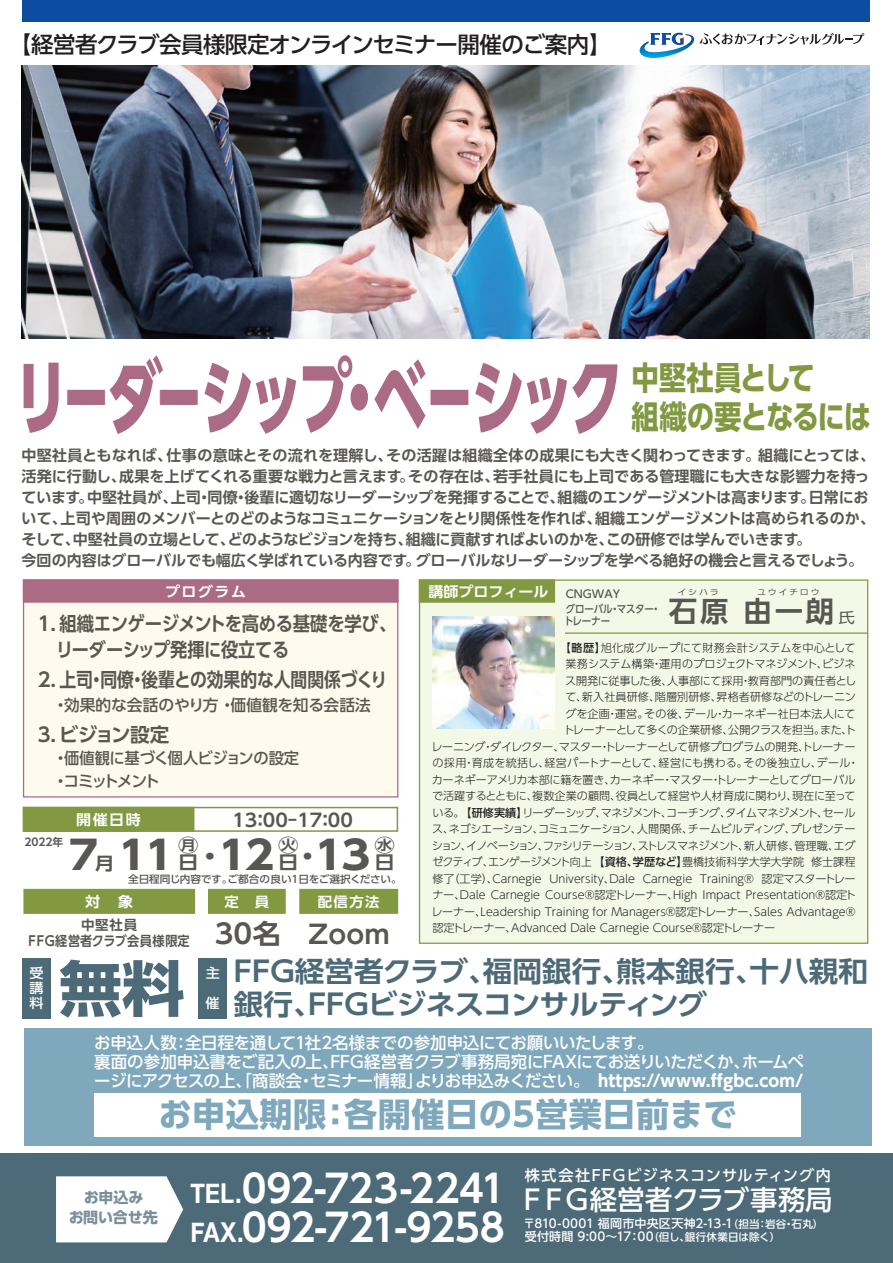
<style>
.page{position:relative;width:893px;height:1263px;background:#fff}
.page>*{position:absolute;margin:0;border:0;box-sizing:border-box;transform-origin:0 0}
.t1{font:800 83.1px "UD Shin Go Pr 6 N";letter-spacing:-.09em;color:#ac6b85;scale:.65 1}
.t2{font:700 60px "UD Shin Go Pro";color:#4d6a78;scale:1.05 1}
.t3{font:700 39px "UD Shin Go Pro";color:#585752;scale:1.12 1}
.t4{font:700 38.1px/39px "UD Shin Go Pro De";letter-spacing:-.015em;color:#fff}
.t5{font:700 33.15px "UD Shin Go Pro";letter-spacing:.015em;color:#7fa8bc}
.t6{font:700 32.4px "UD Shin Go Pr 6 N";letter-spacing:-.045em;color:#829942;scale:.85 1}
.t7{font:700 28.35px "UD Shin Go Pro De";color:#585752}
.t8{font:700 28.2px/32.8px "UD Shin Go Pro De";letter-spacing:-.025em;color:#4d6a78;scale:1.05 1}
.t9{font:500 27.15px "UD Shin Go Pro";letter-spacing:-.005em;color:#fff}
.t10{font:700 27px "UD Shin Go Pro De";color:#585752;scale:1.05 1}
.t11{font:700 25.5px "UD Shin Go Pro De";color:#585752;scale:1.05 1}
.t12{font:700 23.4px "UD Shin Go Pro";color:#585752;scale:1.07 1}
.t13{font:500 22.5px "UD Shin Go Pro";letter-spacing:-.035em;color:#231f20}
.t14{font:700 19.5px/25.5px "UD Shin Go Pr 6 N De";letter-spacing:-.015em;color:#585752}
.t15{font:700 18.15px "UD Shin Go Pro De";color:#585752;scale:1.12 1}
.t16{font:700 18px "UD Shin Go Pro De";color:#585752;scale:1.05 1}
.t17{font:500 16.5px/18.8px "UD Shin Go Pro";letter-spacing:-.025em;color:#fff}
.t18{font:500 15.75px/22.5px "UD Shin Go Pr 6 N";letter-spacing:-.04em;color:#585752}
.t19{font:500 15.75px "UD Shin Go Pr 6 N";letter-spacing:-.02em;color:#585752}
.t20{font:500 15.15px "UD Shin Go Pro";letter-spacing:.08em;color:#fff}
.t21{font:700 15px/21px "UD Shin Go Pr 6 N De";letter-spacing:-.005em;color:#585752}
.t22{font:700 15px "UD Shin Go Pro";letter-spacing:-.005em;color:#4d6a78}
.t23{font:700 14.25px "UD Shin Go Pro De";letter-spacing:.05em;color:#fff;scale:1.05 1}
.t24{font:700 14.25px "UD Shin Go Pro De";color:#fff;scale:1.05 1}
.t25{font:700 13.65px "UD Shin Go Pro De";color:#fff;scale:1.05 1}
.t26{font:700 13.5px/16.2px "UD Shin Go Pro De";letter-spacing:.05em;color:#585752;text-align:center}
.t27{font:500 13.35px "UD Shin Go Pro";color:#fff;scale:1.05 1}
.t28{font:500 12px/13.5px "UD Shin Go Pro";letter-spacing:.02em;color:#fff}
.t29{font:300 11.1px "UD Shin Go Pr 6 N";color:#231f20}
.t30{font:300 11.1px "UD Shin Go Pr 6 N";letter-spacing:-.03em;color:#231f20}
.t31{font:300 11.1px "UD Shin Go Pr 6 N";letter-spacing:-.065em;color:#231f20}
.t32{font:300 11.1px "UD Shin Go Pr 6 N";letter-spacing:-.055em;color:#231f20}
.t33{font:300 11.1px "UD Shin Go Pr 6 N";letter-spacing:.02em;color:#231f20}
.t34{font:300 11.1px "UD Shin Go Pr 6 N";letter-spacing:-.045em;color:#231f20}
.t35{font:300 11.1px "UD Shin Go Pr 6 N";letter-spacing:-.025em;color:#231f20}
.t36{font:500 10.8px/15.5px "UD Shin Go Pro";letter-spacing:-.01em;color:#585752}
.t37{font:500 10.8px "UD Shin Go Pro";letter-spacing:-.01em;color:#585752;scale:.88 1}
.t38{font:700 10.65px "UD Shin Go Pro De";color:#585752}
.t39{font:500 10.2px "UD Shin Go Pro";letter-spacing:-.01em;color:#585752;scale:1.04 1}
.t40{font:300 7.8px "UD Shin Go Pro";letter-spacing:.2em;color:#231f20;scale:1.15 1}
.s1{font-family:"UD Shin Go Pro";font-weight:400;font-size:14.4px}
.s2{font-weight:500}
.s3{font-size:39px}
.s4{font-family:"UD Shin Go Pro De";font-size:17.55px}
.s5{font-weight:700}
.s6{font-family:"Helvetica Neue";font-size:27.45px}
.s7{font-size:10.5px}
</style>
<div class="page">
<div style="left:22px;top:0;width:848px;height:22px;background:#0d4da1"></div>
<svg style="left:700px;top:33px;width:164px;height:12px"></svg>
<svg style="left:640px;top:33px;width:54px;height:25px"></svg>
<div style="left:23px;top:958px;width:28px;height:61px;background:#4d6a78"></div>
<div style="left:199px;top:958px;width:28px;height:61px;background:#4d6a78"></div>
<div style="left:24px;top:1028px;width:848px;height:118px;background:#7fa8bc"></div>
<div style="left:94px;top:1093px;width:707px;height:43px;background:#fff"></div>
<div style="left:0;top:1153px;width:893px;height:110px;background:#4d6a78"></div>
<svg style="left:56px;top:1176px;width:127px;height:66px;background:#f2f4f5"></svg>
<img style="left:21px;top:65px;width:849px;height:274px">
<div style="left:419px;top:580px;width:449px;height:363px;background:#f4f9e7"></div>
<div style="left:24px;top:580px;width:374px;height:217px;background:#fefaed"></div>
<div style="left:23px;top:579px;width:376px;height:24px;background:#ac6b85;border:2px solid #ac6b85"></div>
<div style="left:419px;top:579px;width:136px;height:24px;background:#829942;border:2px solid #829942"></div>
<svg style="left:208px;top:888px;width:78px;height:26px;background:#869d49"></svg>
<svg style="left:299px;top:888px;width:100px;height:26px;background:#879d4b"></svg>
<svg style="left:23px;top:888px;width:173px;height:26px;background:#879d4a"></svg>
<svg style="left:22px;top:806px;width:377px;height:26px"></svg>
<img style="left:432px;top:617px;width:123px;height:111px">
<hr style="left:565px;top:632px;width:303px;height:2px;background:#829942">
<h3 class="t13" style="left:9px;top:26px;width:604px">【経営者クラブ会員様限定オンラインセミナー開催のご案内】</h3>
<h1 class="t1" style="left:14px;top:329px;width:938px">リーダーシップ・ベーシック</h1>
<h3 class="t6" style="left:631px;top:351px;width:217px">中堅社員として</h3>
<h3 class="t6" style="left:631px;top:390px;width:283px">組織の要となるには</h3>
<p class="t21" style="left:21px;top:444px;width:855px">中堅社員ともなれば、仕事の意味とその流れを理解し、その活躍は組織全体の成果にも大きく関わってきます。組織にとっては、活発に行動し、成果を上げてくれる重要な戦力と言えます。その存在は、若手社員にも上司である管理職にも大きな影響力を持っています。中堅社員が、上司・同僚・後輩に適切なリーダーシップを発揮することで、組織のエンゲージメントは高まります。日常において、上司や周囲のメンバーとのどのようなコミュニケーションをとり関係性を作れば、組織エンゲージメントは高められるのか、そして、中堅社員の立場として、どのようなビジョンを持ち、組織に貢献すればよいのかを、この研修では学んでいきます。<br>今回の内容はグローバルでも幅広く学ばれている内容です。グローバルなリーダーシップを学べる絶好の機会と言えるでしょう。</p>
<p class="t23" style="left:165px;top:580px;width:79px">プログラム</p>
<p class="t24" style="left:429px;top:580px;width:116px">講師プロフィール</p>
<p class="t40" style="left:677px;top:585px;width:37px">イシハラ</p>
<p class="t40" style="left:757px;top:585px;width:56px">ユウイチロウ</p>
<h3 class="t7" style="left:669px;top:589px;width:188px">石原 由一朗<span class="s1">氏</span></h3>
<p class="t36" style="left:566px;top:585px;width:96px">CNGWAY<br>グローバル・マスター・</p>
<p class="t37" style="left:564px;top:612px;width:54px">トレーナー</p>
<h3 class="t14" style="left:56px;top:611px;width:342px;text-indent:-22px">１．組織エンゲージメントを高める基礎を学び、リーダーシップ発揮に役立てる</h3>
<h3 class="t14" style="left:34px;top:666px;width:354px">２．上司・同僚・後輩との効果的な人間関係づくり</h3>
<h3 class="t19" style="left:53px;top:692px;width:319px">・効果的な会話のやり方 ・価値観を知る会話法</h3>
<h3 class="t18" style="left:53px;top:746px;width:248px">・価値観に基づく個人ビジョンの設定・コミットメント</h3>
<p class="t29" style="left:560px;top:639px;width:297px">【<span class="s2">略歴</span>】旭化成グループにて財務会計システムを中心として</p>
<p class="t35" style="left:565px;top:655px;width:292px">業務システム構築・運用のプロジェクトマネジメント、ビジネ</p>
<p class="t29" style="left:565px;top:672px;width:292px">ス開発に従事した後、人事部にて採用・教育部門の責任者とし</p>
<p class="t29" style="left:565px;top:688px;width:292px">て、新入社員研修、階層別研修、昇格者研修などのトレーニン</p>
<p class="t29" style="left:565px;top:705px;width:292px">グを企画・運営。その後、デール・カーネギー社日本法人にて</p>
<p class="t34" style="left:563px;top:721px;width:294px">トレーナーとして多くの企業研修、公開クラスを担当。また、ト</p>
<p class="t30" style="left:431px;top:738px;width:425px">レーニング・ダイレクター、マスター・トレーナーとして研修プログラムの開発、トレーナー</p>
<p class="t33" style="left:432px;top:754px;width:428px">の採用・育成を統括し、経営パートナーとして、経営にも携わる。その後独立し、デール・</p>
<p class="t29" style="left:432px;top:771px;width:425px">カーネギーアメリカ本部に籍を置き、カーネギー・マスター・トレーナーとしてグローバル</p>
<p class="t29" style="left:432px;top:787px;width:425px">で活躍するとともに、複数企業の顧問、役員として経営や人材育成に関わり、現在に至って</p>
<p class="t32" style="left:432px;top:804px;width:425px">いる。【<span class="s2">研修実績</span>】リーダーシップ、マネジメント、コーチング、タイムマネジメント、セール</p>
<p class="t30" style="left:432px;top:820px;width:425px">ス、ネゴシエーション、コミュニケーション、人間関係、チームビルディング、プレゼンテー</p>
<p class="t31" style="left:432px;top:837px;width:425px">ション、イノベーション、ファシリテーション、ストレスマネジメント、新人研修、管理職、エグ</p>
<p class="t29" style="left:432px;top:853px;width:425px">ゼクティブ、エンゲージメント向上 【<span class="s2">資格、学歴など</span>】豊橋技術科学大学大学院 修士課程</p>
<p class="t29" style="left:432px;top:870px;width:425px">修了（工学）、Carnegie University、Dale Carnegie Training® 認定マスタートレー</p>
<p class="t29" style="left:432px;top:886px;width:425px">ナー、Dale Carnegie Course®認定トレーナー、High Impact Presentation®認定ト</p>
<p class="t29" style="left:431px;top:902px;width:425px">レーナー、Leadership Training for Managers®認定トレーナー、Sales Advantage®</p>
<p class="t29" style="left:432px;top:919px;width:344px">認定トレーナー、Advanced Dale Carnegie Course®認定トレーナー</p>
<h3 class="t14" style="left:34px;top:721px;width:136px">３．ビジョン設定</h3>
<h3 class="t16" style="left:232px;top:806px;width:116px">13：00-17：00</h3>
<p class="t23" style="left:76px;top:808px;width:63px">開催日時</p>
<h3 class="t15" style="left:178px;top:830px;width:20px">㊊</h3>
<h3 class="t3" style="left:315px;top:824px;width:51px">13</h3>
<h3 class="t15" style="left:278px;top:830px;width:20px">㊋</h3>
<h3 class="t15" style="left:374px;top:830px;width:20px">㊌</h3>
<p class="t38" style="left:24px;top:833px;width:40px">2022年</p>
<h3 class="t12" style="left:178px;top:837px;width:134px"><sub>日</sub>・<span class="s3">12</span> ・</h3>
<h3 class="t3" style="left:69px;top:824px;width:95px">7<span class="s4">月</span> 11</h3>
<h3 class="t15" style="left:278px;top:848px;width:20px">日</h3>
<h3 class="t15" style="left:375px;top:848px;width:20px">日</h3>
<p class="t39" style="left:128px;top:871px;width:265px">全日程同じ内容です。ご都合の良い1日をご選択ください。</p>
<p class="t23" style="left:85px;top:889px;width:47px">対　象</p>
<p class="t26" style="left:29px;top:916px;width:163px">中堅社員<br>FFG経営者クラブ会員様限定</p>
<h3 class="t11" style="left:308px;top:914px;width:79px">Zoom</h3>
<p class="t25" style="left:225px;top:890px;width:44px">定　員</p>
<p class="t25" style="left:318px;top:890px;width:61px">配信方法</p>
<h3 class="t10" style="left:215px;top:912px;width:64px">30名</h3>
<p class="t27" style="left:30px;top:962px;width:15px">受</p>
<p class="t27" style="left:30px;top:977px;width:15px">講</p>
<p class="t27" style="left:29px;top:992px;width:15px">料</p>
<h2 class="t2" style="left:59px;top:940px;width:121px">無料</h2>
<h3 class="t8" style="left:228px;top:954px;width:611px">ＦＦＧ経営者クラブ、福岡銀行、熊本銀行、十八親和銀行、ＦＦＧビジネスコンサルティング</h3>
<p class="t27" style="left:206px;top:962px;width:15px">主</p>
<p class="t27" style="left:206px;top:992px;width:15px">催</p>
<h3 class="t17" style="left:94px;top:1033px;width:711px">お申込人数：全日程を通して1社2名様までの参加申込にてお願いいたします。<br>裏面の参加申込書をご記入の上、FFG経営者クラブ事務局宛にFAXにてお送りいただくか、ホームページにアクセスの上、「商談会・セミナー情報」よりお申込みください。 <span class="s5">https://www.ffgbc.com/</span></h3>
<h3 class="t5" style="left:158px;top:1088px;width:580px">お申込期限：各開催日の5営業日前まで</h3>
<h3 class="t22" style="left:84px;top:1185px;width:61px">お申込み</h3>
<h3 class="t22" style="left:68px;top:1205px;width:91px">お問い合せ先</h3>
<h3 class="t4" style="left:190px;top:1168px;width:317px"><span class="s6">TEL.</span>092-723-2241<br><span class="s6">FAX.</span>092-721-9258</h3>
<h3 class="t20" style="left:525px;top:1163px;width:308px">株式会社FFGビジネスコンサルティング内</h3>
<p class="t28" style="left:523px;top:1216px;width:302px">〒810-0001 福岡市中央区天神2-13-1<span class="s7">（担当：岩谷・石丸）</span>受付時間 9:00～17：00<span class="s7">（但し、銀行休業日は除く）</span></p>
<h3 class="t9" style="left:519px;top:1177px;width:315px">ＦＦＧ経営者クラブ事務局</h3>
</div>
